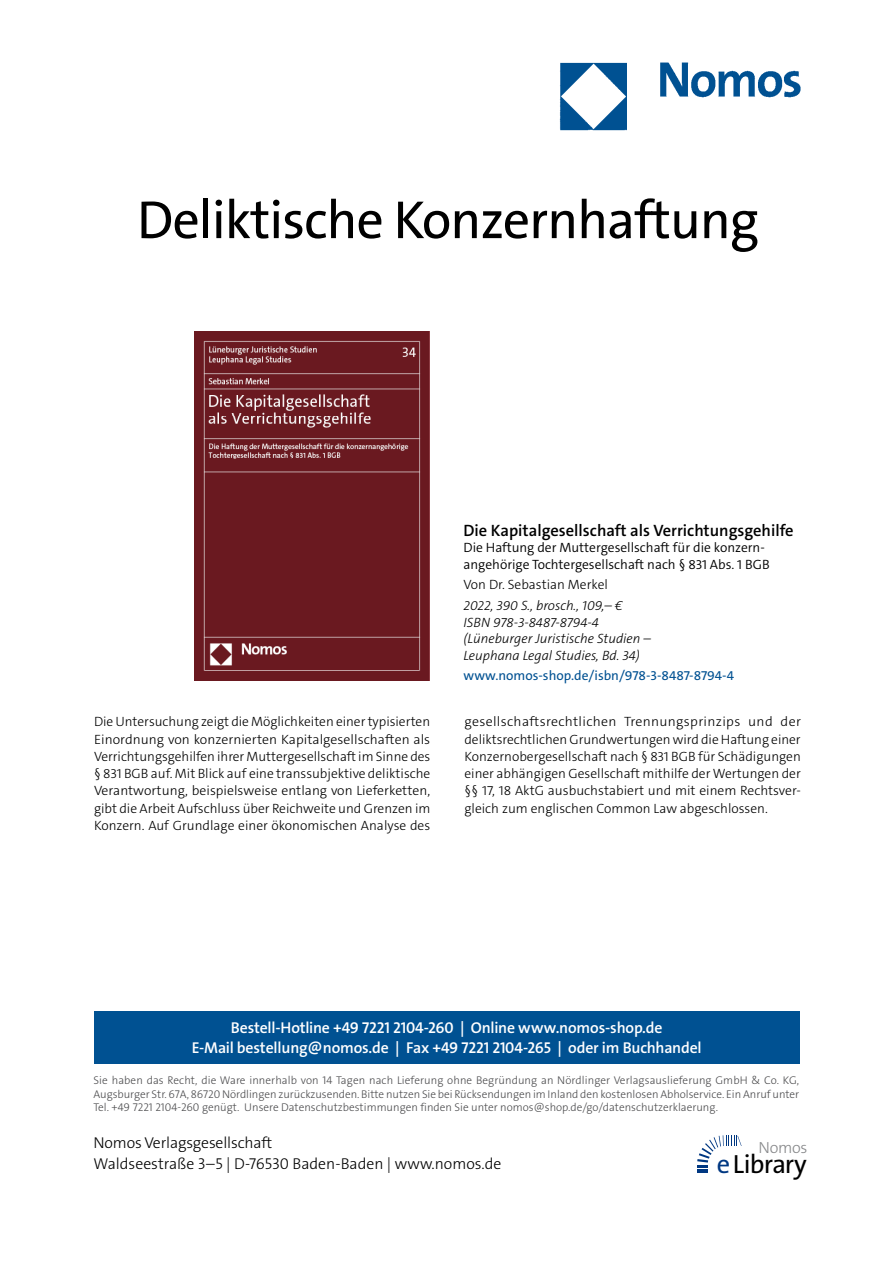
<style>
.page{position:relative;width:893px;height:1263px;background:#fff}
.page>*{position:absolute;margin:0;border:0;box-sizing:border-box;transform-origin:0 0}
.t1{font:54px "The Sans Os F";letter-spacing:-.02em;color:#000}
.t2{font:26.4px "The Sans Os F";letter-spacing:-.03em;color:#000}
.t3{font:600 16.5px "The Sans C5";color:#000}
.t4{font:300 16.2px "The Sans Os F";letter-spacing:-.02em;color:#87888a}
.t5{font:600 15.75px/21px "The Sans Os F";letter-spacing:-.01em;color:#fff;text-align:center}
.t6{font:300 15.75px/21px "The Sans Os F";color:#000}
.t7{font:300 13.5px/17.2px "The Sans C5";color:#000;text-align:justify}
.t8{font:italic 300 13.5px/16.5px "The Sans C5";color:#000}
.t9{font:300 13.5px/16.5px "The Sans C5";color:#000}
.t10{font:13.5px "The Sans C5";color:#005192}
.t11{font:300 11.25px/13.5px "The Sans Os F";color:#4b4b4d;text-align:justify}
.s1{color:#003882}
</style>
<div class="page">
<img style="left:559px;top:62px;width:242px;height:69px">
<div style="left:94px;top:1011px;width:705px;height:52px;background:#005192"></div>
<svg style="left:697px;top:1135px;width:45px;height:38px"></svg>
<img style="left:194px;top:331px;width:236px;height:350px">
<h1 class="t1" style="left:137px;top:199px;width:624px">Deliktische Konzernhaftung</h1>
<p class="t3" style="left:463px;top:519px;width:332px">Die Kapitalgesellschaft als Verrichtungsgehilfe</p>
<p class="t9" style="left:463px;top:539px;width:308px">Die Haftung der Muttergesellschaft für die konzern&shy;angehörige Tochtergesellschaft nach § 831 Abs. 1 BGB</p>
<p class="t7" style="left:463px;top:576px;width:146px">Von Dr. Sebastian Merkel</p>
<p class="t8" style="left:463px;top:597px;width:189px">2022, 390 S., brosch., 109,– €<br>ISBN 978-3-8487-8794-4 (Lüneburger Juristische Studien –<br>Leuphana Legal Studies, Bd. 34)</p>
<p class="t10" style="left:463px;top:667px;width:272px">www.nomos-shop.de/isbn/978-3-8487-8794-4</p>
<p class="t7" style="left:94px;top:713px;width:338px">Die Untersuchung zeigt die Möglichkeiten einer typisierten Einordnung von konzernierten Kapitalgesellschaften als Verrichtungsgehilfen ihrer Muttergesellschaft im Sinne des § 831 BGB auf. Mit Blick auf eine transsubjektive deliktische Verantwortung, beispielsweise entlang von Lieferketten, gibt die Arbeit Aufschluss über Reichweite und Grenzen im Konzern. Auf Grundlage einer ökonomischen Analyse des</p>
<p class="t7" style="left:464px;top:713px;width:338px">gesellschaftsrechtlichen Trennungsprinzips und der deliktsrechtlichen Grundwertungen wird die Haftung einer Konzernobergesellschaft nach § 831 BGB für Schädigungen einer abhängigen Gesellschaft mithilfe der Wertungen der §§ 17, 18 AktG ausbuchstabiert und mit einem Rechtsver&shy;gleich zum englischen Common Law abgeschlossen.</p>
<p class="t5" style="left:192px;top:1017px;width:511px">Bestell-Hotline +49 7221 2104-260 | Online www.nomos-shop.de<br>E-Mail bestellung@nomos.de | Fax +49 7221 2104-265 | oder im Buchhandel</p>
<p class="t11" style="left:94px;top:1074px;width:707px">Sie haben das Recht, die Ware innerhalb von 14 Tagen nach Lieferung ohne Begründung an Nördlinger Verlagsauslieferung GmbH &amp; Co. KG, Augsburger Str. 67A, 86720 Nördlingen zurückzusenden. Bitte nutzen Sie bei Rücksendungen im Inland den kostenlosen Abholservice. Ein Anruf unter Tel. +49 7221 2104-260 genügt. Unsere Datenschutzbestimmungen finden Sie unter nomos@shop.de/go/datenschutzerklaerung.</p>
<p class="t6" style="left:94px;top:1133px;width:409px">Nomos Verlagsgesellschaft<br>Waldseestraße 3–5 | D-76530 Baden-Baden | www.nomos.de</p>
<p class="t4" style="left:758px;top:1137px;width:51px">Nomos</p>
<h2 class="t2" style="left:717px;top:1153px;width:91px"><span class="s1">e</span>Library</h2>
</div>
